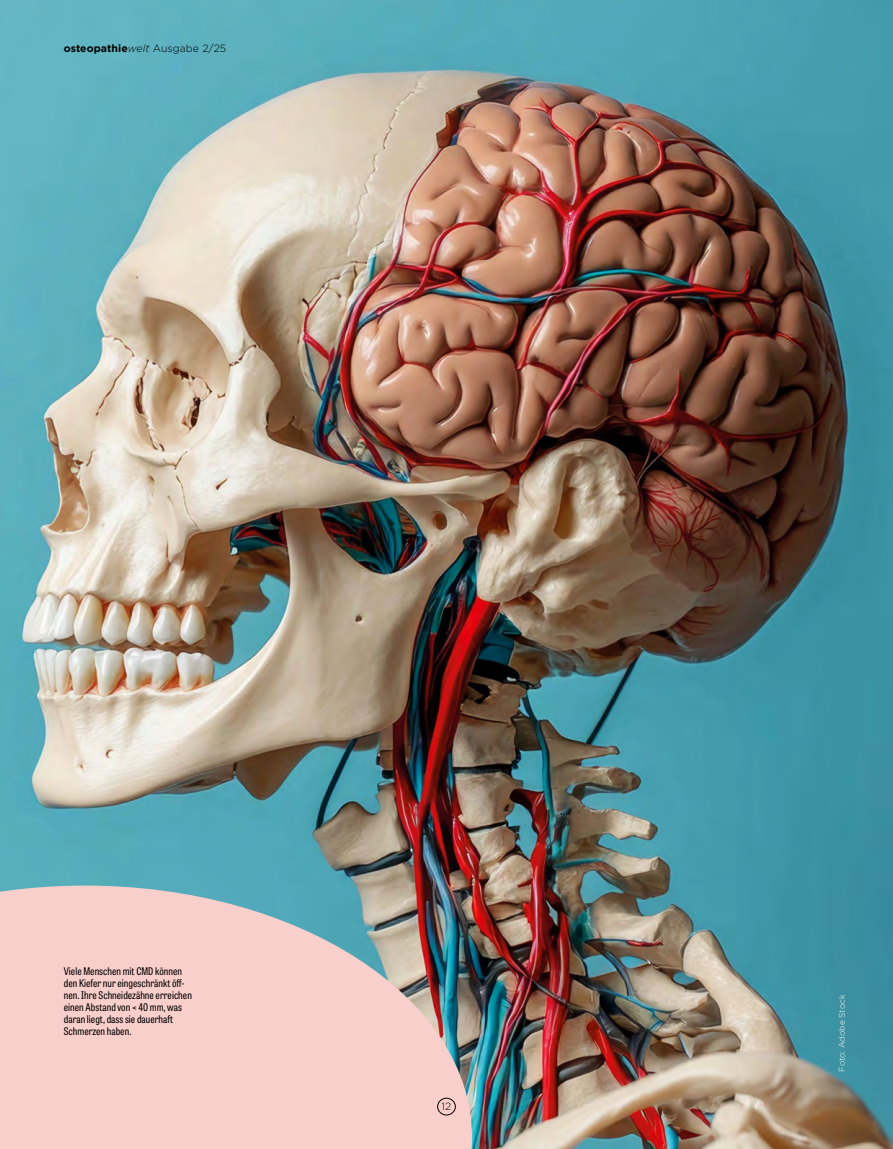
<style>
.page{position:relative;width:893px;height:1149px;background:#fff}
.page>*{position:absolute;margin:0;border:0;box-sizing:border-box;transform-origin:0 0}
.t1{font:10.5px/12px "Tablet Gothic Condensed";letter-spacing:.005em;color:#000}
.t2{font:700 10.5px "Gotham";letter-spacing:.005em;color:#000}
.t3{font:300 10.5px "Gotham";color:#000}
.t4{font:300 8.25px "Gotham";letter-spacing:.005em;color:#fff}
.s1{font-weight:300;font-style:italic}
.s2{font-weight:300}
</style>
<div class="page">
<img style="left:0;top:0;width:893px;height:1148px">
<svg style="left:0;top:885px;width:472px;height:263px;background:#e0c3c1"></svg>
<div style="left:437px;top:1097px;width:19px;height:17px;border:1px solid #000;border-radius:50%"></div>
<p class="t2" style="left:64px;top:41px;width:164px">osteopathie<span class="s1">welt</span> <span class="s2">Ausgabe 2/25</span></p>
<p class="t1" style="left:64px;top:964px;width:130px">Viele Menschen mit CMD können den Kiefer nur eingeschränkt öff&shy;nen. Ihre Schneidezähne erreichen einen Abstand von &lt; 40 mm, was daran liegt, dass sie dauerhaft<br>Schmerzen haben.</p>
<p class="t3" style="left:442px;top:1099px;width:11px">12</p>
<p class="t4" style="left:836px;top:1071px;width:78px;rotate:-90deg">Foto: Adobe Stock</p>
</div>
